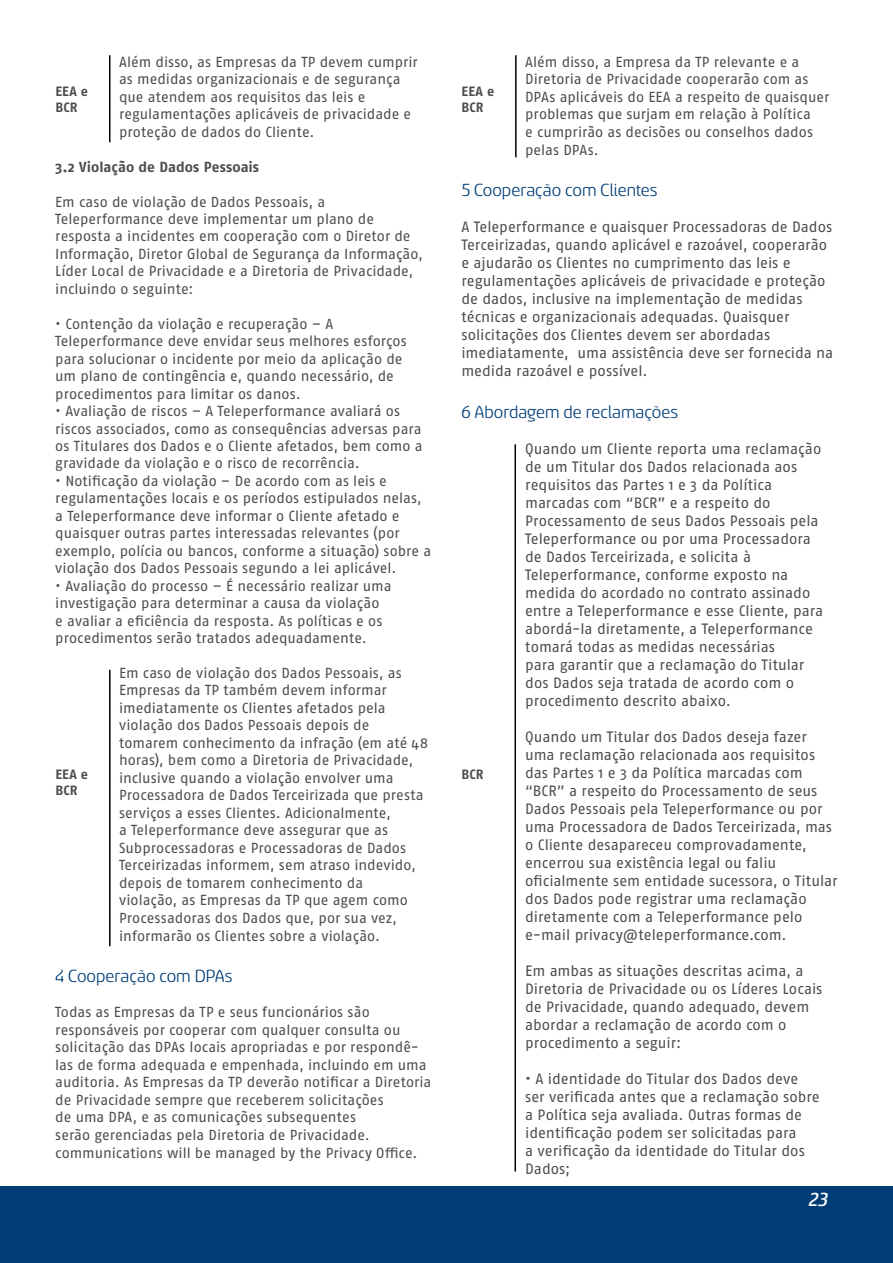
<style>
.page{position:relative;width:893px;height:1263px;background:#fff}
.page>*{position:absolute;margin:0;border:0;box-sizing:border-box;transform-origin:0 0}
.t1{font:21px "Sancoale Softened Medium Ital";color:#fff}
.t2{font:19.5px "Sancoale Softened";color:#003d77}
.t3{font:15px/18px "Fago OT";color:#4d4d4f}
.t4{font:14.55px/17.5px "Fago OT";color:#4d4d4f}
.t5{font:700 14.55px "Fago OT";color:#4d4d4f}
.t6{font:700 13.5px/16.2px "Fago OT";letter-spacing:.005em;color:#4d4d4f}
</style>
<div class="page">
<div style="left:0;top:1186px;width:893px;height:77px;background:#003d77"></div>
<hr style="left:109px;top:55px;width:1px;height:87px;background:#000">
<hr style="left:515px;top:55px;width:2px;height:102px;background:#000">
<hr style="left:109px;top:670px;width:2px;height:276px;background:#000">
<hr style="left:514px;top:444px;width:2px;height:727px;background:#000">
<p class="t4" style="left:525px;top:53px;width:306px">Além disso, a Empresa da TP relevante e a Diretoria de Privacidade cooperarão com as DPAs aplicáveis do EEA a respeito de quaisquer problemas que surjam em relação à Política<br>e cumprirão as decisões ou conselhos dados pelas DPAs.</p>
<h2 class="t2" style="left:461px;top:181px;width:198px">5 Cooperação com Clientes</h2>
<p class="t3" style="left:461px;top:218px;width:373px">A Teleperformance e quaisquer Processadoras de Dados Terceirizadas, quando aplicável e razoável, cooperarão e ajudarão os Clientes no cumprimento das leis e regulamentações aplicáveis de privacidade e proteção de dados, inclusive na implementação de medidas técnicas e organizacionais adequadas. Quaisquer solicitações dos Clientes devem ser abordadas imediatamente, uma assistência deve ser fornecida na medida razoável e possível.</p>
<h2 class="t2" style="left:461px;top:402px;width:218px">6 Abordagem de reclamações</h2>
<p class="t3" style="left:525px;top:439px;width:300px">Quando um Cliente reporta uma reclamação de um Titular dos Dados relacionada aos requisitos das Partes 1 e 3 da Política marcadas com “BCR” e a respeito do Processamento de seus Dados Pessoais pela Teleperformance ou por uma Processadora de Dados Terceirizada, e solicita à Teleperformance, conforme exposto na medida do acordado no contrato assinado entre a Teleperformance e esse Cliente, para abordá-la diretamente, a Teleperformance tomará todas as medidas necessárias<br>para garantir que a reclamação do Titular dos Dados seja tratada de acordo com o procedimento descrito abaixo.</p>
<p class="t3" style="left:525px;top:727px;width:314px">Quando um Titular dos Dados deseja fazer uma reclamação relacionada aos requisitos das Partes 1 e 3 da Política marcadas com “BCR” a respeito do Processamento de seus Dados Pessoais pela Teleperformance ou por uma Processadora de Dados Terceirizada, mas o Cliente desapareceu comprovadamente, encerrou sua existência legal ou faliu oficialmente sem entidade sucessora, o Titular dos Dados pode registrar uma reclamação diretamente com a Teleperformance pelo e-mail privacy@teleperformance.com.</p>
<p class="t3" style="left:525px;top:961px;width:299px">Em ambas as situações descritas acima, a Diretoria de Privacidade ou os Líderes Locais de Privacidade, quando adequado, devem abordar a reclamação de acordo com o procedimento a seguir:</p>
<p class="t3" style="left:525px;top:1069px;width:296px">• A identidade do Titular dos Dados deve ser verificada antes que a reclamação sobre a Política seja avaliada. Outras formas de identificação podem ser solicitadas para<br>a verificação da identidade do Titular dos Dados;</p>
<p class="t4" style="left:119px;top:53px;width:300px">Além disso, as Empresas da TP devem cumprir as medidas organizacionais e de segurança que atendem aos requisitos das leis e regulamentações aplicáveis de privacidade e proteção de dados do Cliente.</p>
<p class="t5" style="left:55px;top:158px;width:205px">3.2 Violação de Dados Pessoais</p>
<p class="t4" style="left:55px;top:193px;width:369px">Em caso de violação de Dados Pessoais, a Teleperformance deve implementar um plano de resposta a incidentes em cooperação com o Diretor de Informação, Diretor Global de Segurança da Informação, Líder Local de Privacidade e a Diretoria de Privacidade, incluindo o seguinte:</p>
<p class="t4" style="left:55px;top:315px;width:353px">• Contenção da violação e recuperação – A Teleperformance deve envidar seus melhores esforços para solucionar o incidente por meio da aplicação de um plano de contingência e, quando necessário, de procedimentos para limitar os danos.</p>
<p class="t4" style="left:55px;top:402px;width:369px">• Avaliação de riscos – A Teleperformance avaliará os riscos associados, como as consequências adversas para os Titulares dos Dados e o Cliente afetados, bem como a gravidade da violação e o risco de recorrência.</p>
<p class="t4" style="left:55px;top:472px;width:377px">• Notificação da violação – De acordo com as leis e regulamentações locais e os períodos estipulados nelas, a Teleperformance deve informar o Cliente afetado e quaisquer outras partes interessadas relevantes (por exemplo, polícia ou bancos, conforme a situação) sobre a violação dos Dados Pessoais segundo a lei aplicável.</p>
<p class="t4" style="left:55px;top:577px;width:338px">• Avaliação do processo – É necessário realizar uma investigação para determinar a causa da violação<br>e avaliar a eficiência da resposta. As políticas e os procedimentos serão tratados adequadamente.</p>
<p class="t4" style="left:119px;top:664px;width:311px">Em caso de violação dos Dados Pessoais, as Empresas da TP também devem informar imediatamente os Clientes afetados pela violação dos Dados Pessoais depois de tomarem conhecimento da infração (em até 48 horas), bem como a Diretoria de Privacidade, inclusive quando a violação envolver uma Processadora de Dados Terceirizada que presta serviços a esses Clientes. Adicionalmente,<br>a Teleperformance deve assegurar que as Subprocessadoras e Processadoras de Dados Terceirizadas informem, sem atraso indevido, depois de tomarem conhecimento da<br>violação, as Empresas da TP que agem como Processadoras dos Dados que, por sua vez, informarão os Clientes sobre a violação.</p>
<h2 class="t2" style="left:55px;top:967px;width:179px">4 Cooperação com DPAs</h2>
<p class="t4" style="left:55px;top:1003px;width:378px">Todas as Empresas da TP e seus funcionários são responsáveis por cooperar com qualquer consulta ou solicitação das DPAs locais apropriadas e por respondê&shy;las de forma adequada e empenhada, incluindo em uma auditoria. As Empresas da TP deverão notificar a Diretoria de Privacidade sempre que receberem solicitações<br>de uma DPA, e as comunicações subsequentes<br>serão gerenciadas pela Diretoria de Privacidade. communications will be managed by the Privacy Office.</p>
<p class="t6" style="left:56px;top:83px;width:34px">EEA e<br>BCR</p>
<p class="t6" style="left:462px;top:83px;width:34px">EEA e<br>BCR</p>
<p class="t6" style="left:56px;top:766px;width:34px">EEA e<br>BCR</p>
<p class="t6" style="left:462px;top:766px;width:23px">BCR</p>
<h1 class="t1" style="left:808px;top:1190px;width:20px">23</h1>
</div>
